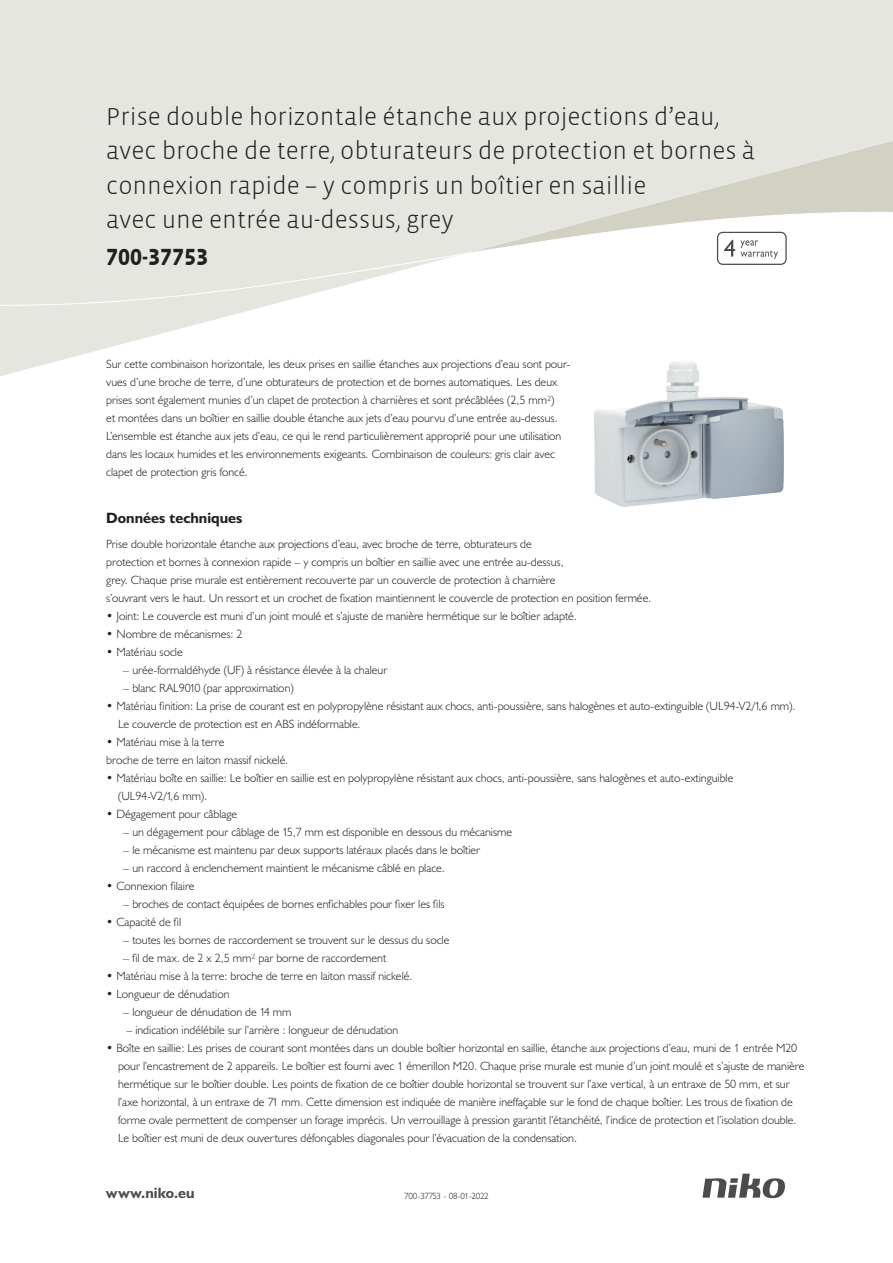
<style>
.page{position:relative;width:893px;height:1263px;background:#fff}
.page>*{position:absolute;margin:0;border:0;box-sizing:border-box;transform-origin:0 0}
.Title_datasheets{font:300 25.2px/34.3px "Vista Sans";color:#231f20}
.Article_number{font:700 24px "Vista Sans Alt";color:#231f20}
.Titles_parts{font:700 15px "Humanist 521 BT";color:#231f20}
.t1{font:700 15px "Humanist 521 BT";letter-spacing:.005em;color:#4b4c4d}
.USP_Bullets{font:300 12px/18px "Humanist 521 BT";color:#231f20}
.Platte_tekst_CAB{font:300 12px/18px "Humanist 521 BT";color:#231f20}
.USP_Bullets_level_2{font:300 12px "Humanist 521 BT";color:#231f20}
.Revision{font:300 9px "Humanist 521 BT";letter-spacing:-.05em;color:#231f20}
</style>
<div class="page">
<svg style="left:702px;top:1173px;width:83px;height:25px"></svg>
<svg style="left:0;top:0;width:893px;height:376px;fill:#e6e6e0"></svg>
<svg style="left:0;top:209px;width:893px;height:101px"></svg>
<svg style="left:717px;top:232px;width:70px;height:33px"></svg>
<img style="left:591px;top:358px;width:196px;height:149px">
<p class="Title_datasheets" style="left:106px;top:100px;width:650px">Prise double horizontale étanche aux projections d’eau, avec broche de terre, obturateurs de protection et bornes à connexion rapide – y compris un boîtier en saillie<br>avec une entrée au-dessus, grey</p>
<p class="Article_number" style="left:106px;top:242px;width:103px">700-37753</p>
<p class="Platte_tekst_CAB" style="left:106px;top:354px;width:466px">Sur cette combinaison horizontale, les deux prises en saillie étanches aux projections d’eau sont pour&shy;vues d’une broche de terre, d’une obturateurs de protection et de bornes automatiques. Les deux prises sont également munies d’un clapet de protection à charnières et sont précâblées (2,5 mm²)<br>et montées dans un boîtier en saillie double étanche aux jets d’eau pourvu d’une entrée au-dessus.<br>L’ensemble est étanche aux jets d’eau, ce qui le rend particulièrement approprié pour une utilisation dans les locaux humides et les environnements exigeants. Combinaison de couleurs: gris clair avec clapet de protection gris foncé.</p>
<p class="Titles_parts" style="left:106px;top:509px;width:138px">Données techniques</p>
<p class="Platte_tekst_CAB" style="left:106px;top:534px;width:546px">Prise double horizontale étanche aux projections d’eau, avec broche de terre, obturateurs de<br>protection et bornes à connexion rapide – y compris un boîtier en saillie avec une entrée au-dessus,<br>grey. Chaque prise murale est entièrement recouverte par un couvercle de protection à charnière<br>s’ouvrant vers le haut. Un ressort et un crochet de fixation maintiennent le couvercle de protection en position fermée.</p>
<p class="USP_Bullets" style="left:106px;top:606px;width:472px">• Joint: Le couvercle est muni d’un joint moulé et s’ajuste de manière hermétique sur le boîtier adapté.</p>
<p class="USP_Bullets" style="left:106px;top:624px;width:138px">• Nombre de mécanismes: 2</p>
<p class="USP_Bullets" style="left:106px;top:642px;width:78px">• Matériau socle</p>
<p class="USP_Bullets_level_2" style="left:123px;top:662px;width:266px">– urée-formaldéhyde (UF) à résistance élevée à la chaleur</p>
<p class="USP_Bullets_level_2" style="left:123px;top:680px;width:172px">– blanc RAL9010 (par approximation)</p>
<p class="USP_Bullets" style="left:118px;top:696px;width:679px;text-indent:-12px">• Matériau finition: La prise de courant est en polypropylène résistant aux chocs, anti-poussière, sans halogènes et auto-extinguible (UL94-V2/1,6 mm).<br>Le couvercle de protection est en ABS indéformable.</p>
<p class="USP_Bullets" style="left:106px;top:732px;width:120px">• Matériau mise à la terre</p>
<p class="USP_Bullets" style="left:106px;top:750px;width:183px">broche de terre en laiton massif nickelé.</p>
<p class="USP_Bullets" style="left:118px;top:768px;width:617px;text-indent:-12px">• Matériau boîte en saillie: Le boîtier en saillie est en polypropylène résistant aux chocs, anti-poussière, sans halogènes et auto-extinguible (UL94-V2/1,6 mm).</p>
<p class="USP_Bullets" style="left:106px;top:804px;width:132px">• Dégagement pour câblage</p>
<p class="USP_Bullets_level_2" style="left:123px;top:824px;width:390px">– un dégagement pour câblage de 15,7 mm est disponible en dessous du mécanisme</p>
<p class="USP_Bullets_level_2" style="left:123px;top:842px;width:358px">– le mécanisme est maintenu par deux supports latéraux placés dans le boîtier</p>
<p class="USP_Bullets_level_2" style="left:123px;top:860px;width:323px">– un raccord à enclenchement maintient le mécanisme câblé en place.</p>
<p class="USP_Bullets" style="left:106px;top:876px;width:90px">• Connexion filaire</p>
<p class="USP_Bullets_level_2" style="left:123px;top:896px;width:323px">– broches de contact équipées de bornes enfichables pour fixer les fils</p>
<p class="USP_Bullets" style="left:106px;top:912px;width:76px">• Capacité de fil</p>
<p class="USP_Bullets_level_2" style="left:123px;top:932px;width:328px">– toutes les bornes de raccordement se trouvent sur le dessus du socle</p>
<p class="USP_Bullets_level_2" style="left:123px;top:950px;width:264px">– fil de max. de 2 x 2,5 mm² par borne de raccordement</p>
<p class="USP_Bullets" style="left:106px;top:966px;width:308px">• Matériau mise à la terre: broche de terre en laiton massif nickelé.</p>
<p class="USP_Bullets" style="left:106px;top:984px;width:125px">• Longueur de dénudation</p>
<p class="USP_Bullets_level_2" style="left:123px;top:1004px;width:170px">– longueur de dénudation de 14 mm</p>
<p class="USP_Bullets_level_2" style="left:126px;top:1022px;width:274px">– indication indélébile sur l’arrière : longueur de dénudation</p>
<p class="USP_Bullets" style="left:118px;top:1038px;width:688px;text-indent:-12px">• Boîte en saillie: Les prises de courant sont montées dans un double boîtier horizontal en saillie, étanche aux projections d’eau, muni de 1 entrée M20 pour l’encastrement de 2 appareils. Le boîtier est fourni avec 1 émerillon M20. Chaque prise murale est munie d’un joint moulé et s’ajuste de manière hermétique sur le boîtier double. Les points de fixation de ce boîtier double horizontal se trouvent sur l’axe vertical, à un entraxe de 50 mm, et sur l’axe horizontal, à un entraxe de 71 mm. Cette dimension est indiquée de manière ineffaçable sur le fond de chaque boîtier. Les trous de fixation de forme ovale permettent de compenser un forage imprécis. Un verrouillage à pression garantit l’étanchéité, l’indice de protection et l’isolation double.<br>Le boîtier est muni de deux ouvertures défonçables diagonales pour l’évacuation de la condensation.</p>
<p class="t1" style="left:106px;top:1184px;width:90px">www.niko.eu</p>
<p class="Revision" style="left:404px;top:1190px;width:86px">700-37753 - 08-01-2022</p>
</div>
